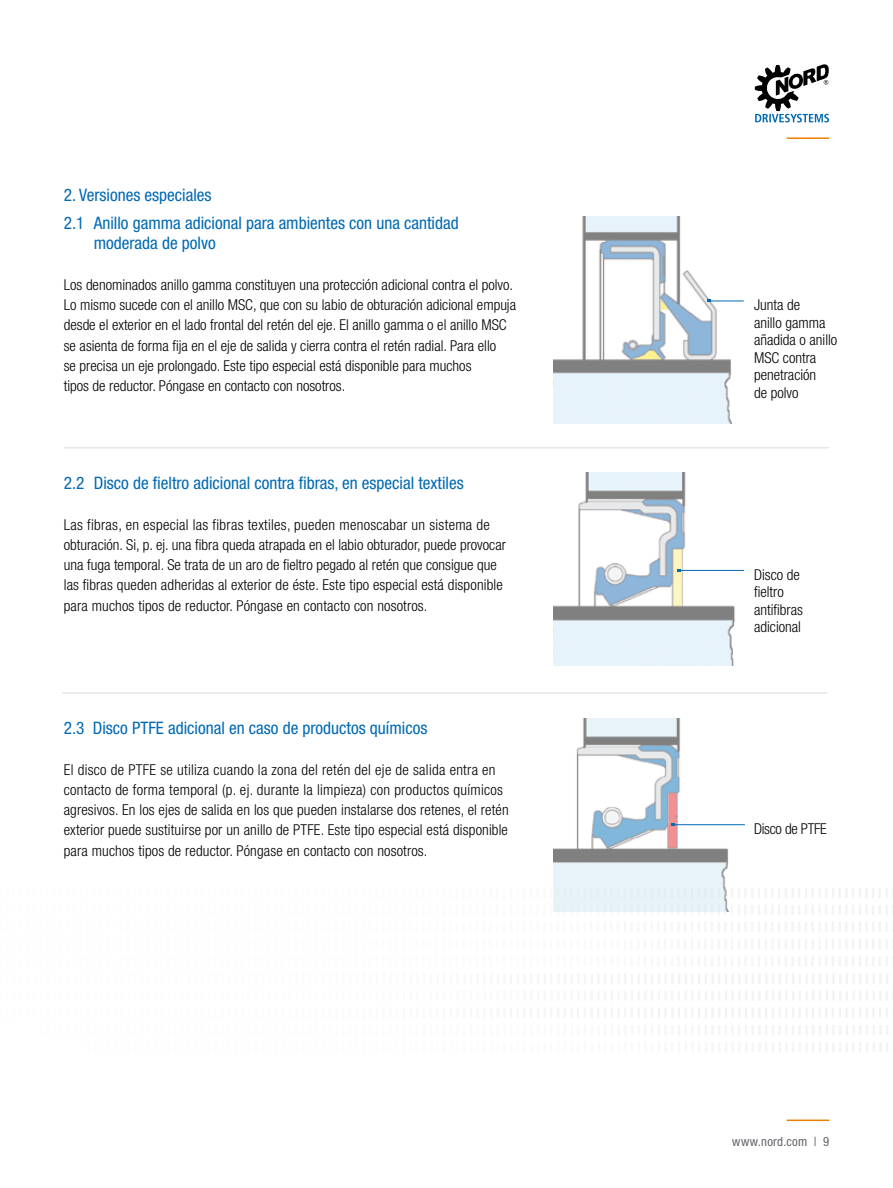
<style>
.page{position:relative;width:893px;height:1188px;background:#fff}
.page>*{position:absolute;margin:0;border:0;box-sizing:border-box;transform-origin:0 0}
.t1{font:condensed 17.25px/20.2px "Helvetica Neue LT Std";color:#0069b4}
.t2{font:300 condensed 15px/20.2px "Helvetica Neue LT Std";color:#000}
.t3{font:300 condensed 15px "Helvetica Neue LT Std";letter-spacing:-.02em;color:#000}
.t4{font:condensed 12.75px "Helvetica Neue LT Std";letter-spacing:.02em;color:#63656a}
</style>
<div class="page">
<hr style="left:787px;top:1120px;width:42px;height:1px;background:#ef7d00">
<hr style="left:787px;top:137px;width:42px;height:2px;background:#ef7d00">
<svg style="left:755px;top:64px;width:74px;height:58px"></svg>
<img style="left:554px;top:217px;width:190px;height:206px">
<hr style="left:709px;top:301px;width:35px;height:1px;background:#0069b4">
<hr style="left:64px;top:448px;width:765px;height:1px;background:#dadada">
<img style="left:554px;top:473px;width:190px;height:192px">
<hr style="left:679px;top:570px;width:65px;height:1px;background:#0069b4">
<img style="left:554px;top:718px;width:187px;height:166px">
<hr style="left:673px;top:824px;width:72px;height:1px;background:#0069b4">
<hr style="left:62px;top:693px;width:765px;height:1px;background:#dadada">
<img style="left:553px;top:884px;width:335px;height:168px">
<p class="t1" style="left:64px;top:185px;width:149px">2. Versiones especiales</p>
<p class="t1" style="left:94px;top:213px;width:366px;text-indent:-30px">2.1 Anillo gamma adicional para ambientes con una cantidad moderada de polvo</p>
<p class="t2" style="left:64px;top:274px;width:454px">Los denominados anillo gamma constituyen una protección adicional contra el polvo.<br>Lo mismo sucede con el anillo MSC, que con su labio de obturación adicional empuja desde el exterior en el lado frontal del retén del eje. El anillo gamma o el anillo MSC se asienta de forma fija en el eje de salida y cierra contra el retén radial. Para ello<br>se precisa un eje prolongado. Este tipo especial está disponible para muchos<br>tipos de reductor. Póngase en contacto con nosotros.</p>
<p class="t1" style="left:64px;top:473px;width:401px">2.2 Disco de fieltro adicional contra fibras, en especial textiles</p>
<p class="t2" style="left:64px;top:514px;width:444px">Las fibras, en especial las fibras textiles, pueden menoscabar un sistema de obturación. Si, p. ej. una fibra queda atrapada en el labio obturador, puede provocar una fuga temporal. Se trata de un aro de fieltro pegado al retén que consigue que las fibras queden adheridas al exterior de éste. Este tipo especial está disponible para muchos tipos de reductor. Póngase en contacto con nosotros.</p>
<p class="t1" style="left:64px;top:718px;width:365px">2.3 Disco PTFE adicional en caso de productos químicos</p>
<p class="t2" style="left:64px;top:759px;width:446px">El disco de PTFE se utiliza cuando la zona del retén del eje de salida entra en contacto de forma temporal (p. ej. durante la limpieza) con productos químicos agresivos. En los ejes de salida en los que pueden instalarse dos retenes, el retén exterior puede sustituirse por un anillo de PTFE. Este tipo especial está disponible para muchos tipos de reductor. Póngase en contacto con nosotros.</p>
<p class="t2" style="left:754px;top:296px;width:85px;line-height:17.5px">Junta de<br>anillo gamma añadida o anillo<br>MSC contra penetración<br>de polvo</p>
<p class="t2" style="left:754px;top:565px;width:50px;line-height:17.5px">Disco de fieltro antifibras adicional</p>
<p class="t3" style="left:754px;top:820px;width:74px">Disco de PTFE</p>
<p class="t4" style="left:732px;top:1134px;width:98px">www.nord.com | 9</p>
</div>
